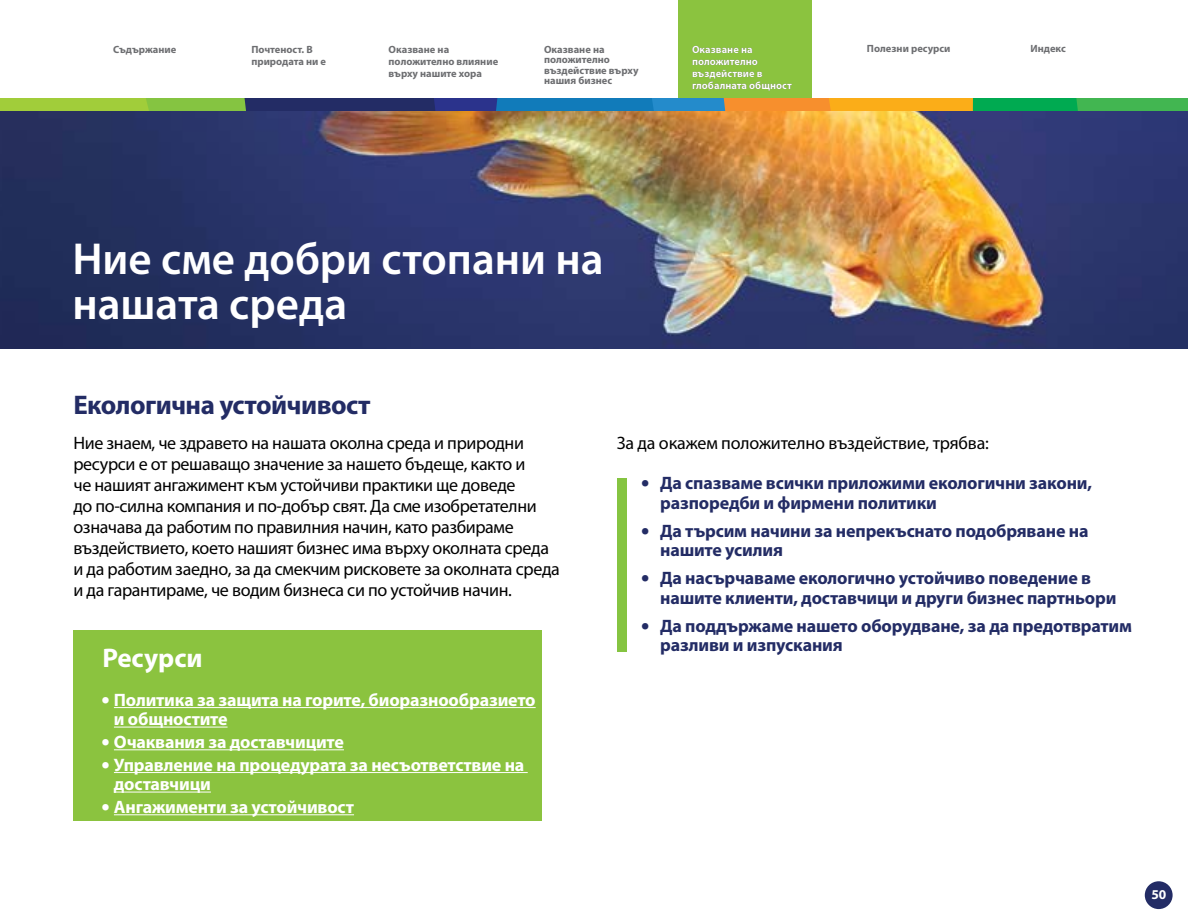
<style>
.page{position:relative;width:1188px;height:918px;background:#fff}
.page>*{position:absolute;margin:0;border:0;box-sizing:border-box;transform-origin:0 0}
.t1{font:600 45px/45px "Myriad Pro";color:#fff}
.t2{font:700 27px "Myriad Pro";letter-spacing:-.02em;color:#232c65}
.t3{font:700 27px "Myriad Pro";color:#fff}
.t4{font:18px/21px "Myriad Pro";letter-spacing:-.02em;color:#000}
.t5{font:700 18px/19.5px "Myriad Pro";letter-spacing:-.01em;color:#232c65}
.t6{font:700 18px/19.5px "Myriad Pro";letter-spacing:-.01em;color:#fff}
.t7{font:700 13.5px "Myriad Pro";color:#fff}
.t8{font:700 10.5px/12px "Myriad Pro";color:#6d6e71}
.t9{font:700 10.5px/12px "Myriad Pro";color:#fff}
.s1{font-family:"Calibri"}
</style>
<div class="page">
<div style="left:73px;top:631px;width:469px;height:190px;background:#8bc33f"></div>
<img style="left:0;top:110px;width:1188px;height:239px">
<hr style="left:114px;top:707px;width:422px;height:1px;background:#fff">
<hr style="left:114px;top:727px;width:114px;height:1px;background:#fff">
<hr style="left:114px;top:749px;width:230px;height:1px;background:#fff">
<hr style="left:114px;top:772px;width:414px;height:1px;background:#fff">
<hr style="left:114px;top:792px;width:97px;height:1px;background:#fff">
<hr style="left:114px;top:814px;width:240px;height:1px;background:#fff">
<div style="left:617px;top:478px;width:9px;height:174px;background:#85c441"></div>
<div style="left:679px;top:0;width:133px;height:98px;background:#8bc33f"></div>
<div style="left:1145px;top:881px;width:28px;height:28px;background:#232c65;border-radius:50%"></div>
<svg style="left:0;top:98px;width:1188px;height:12px;background:#658d5e"></svg>
<p class="t8" style="left:113px;top:43px;width:65px">Съдържание</p>
<p class="t8" style="left:251px;top:43px;width:76px">Почтеност. В природата ни е</p>
<p class="t8" style="left:389px;top:43px;width:111px">Оказване на положително влияние върху нашите хора</p>
<p class="t8" style="left:867px;top:42px;width:85px">Полезни ресурси</p>
<p class="t8" style="left:1031px;top:42px;width:37px">Индекс</p>
<p class="t9" style="left:692px;top:43px;width:101px">Оказване на положително въздействие в глобалната общност</p>
<p class="t8" style="left:544px;top:43px;width:96px;line-height:10.5px">Оказване на положително въздействие върху нашия бизнес</p>
<h1 class="t1" style="left:72px;top:235px;width:533px">Ние сме добри стопани на нашата среда</h1>
<h2 class="t2" style="left:73px;top:388px;width:299px">Екологична устойчивост</h2>
<p class="t4" style="left:73px;top:432px;width:488px">Ние знаем, че здравето на нашата околна среда и природни ресурси е от решаващо значение за нашето бъдеще, както и<br>че нашият ангажимент към устойчиви практики ще доведе<br>до по-силна компания и по-добър свят. Да сме изобретателни означава да работим по правилния начин, като разбираме въздействието, което нашият бизнес има върху околната среда и да работим заедно, за да смекчим рисковете за околната среда и да гарантираме, че водим бизнеса си по устойчив начин.</p>
<h2 class="t3" style="left:102px;top:640px;width:102px">Ресурси</h2>
<p class="t6" style="left:114px;top:689px;width:423px;text-indent:-13px"><span class="s1">•</span> Политика за защита на горите, биоразнообразието и общностите</p>
<p class="t6" style="left:101px;top:732px;width:244px"><span class="s1">•</span> Очаквания за доставчиците</p>
<p class="t6" style="left:114px;top:754px;width:412px;text-indent:-13px"><span class="s1">•</span> Управление на процедурата за несъответствие на доставчици</p>
<p class="t6" style="left:101px;top:797px;width:254px"><span class="s1">•</span> Ангажименти за устойчивост</p>
<p class="t4" style="left:617px;top:432px;width:374px">За да окажем положително въздействие, трябва:</p>
<p class="t5" style="left:660px;top:473px;width:434px;text-indent:-19px"><span class="s1">•</span> Да спазваме всички приложими екологични закони, разпоредби и фирмени политики</p>
<p class="t5" style="left:660px;top:520px;width:430px;text-indent:-19px"><span class="s1">•</span> Да търсим начини за непрекъснато подобряване на нашите усилия</p>
<p class="t5" style="left:660px;top:568px;width:458px;text-indent:-19px"><span class="s1">•</span> Да насърчаваме екологично устойчиво поведение в нашите клиенти, доставчици и други бизнес партньори</p>
<p class="t5" style="left:660px;top:616px;width:473px;text-indent:-19px"><span class="s1">•</span> Да поддържаме нашето оборудване, за да предотвратим разливи и изпускания</p>
<p class="t7" style="left:1151px;top:885px;width:16px">50</p>
</div>
